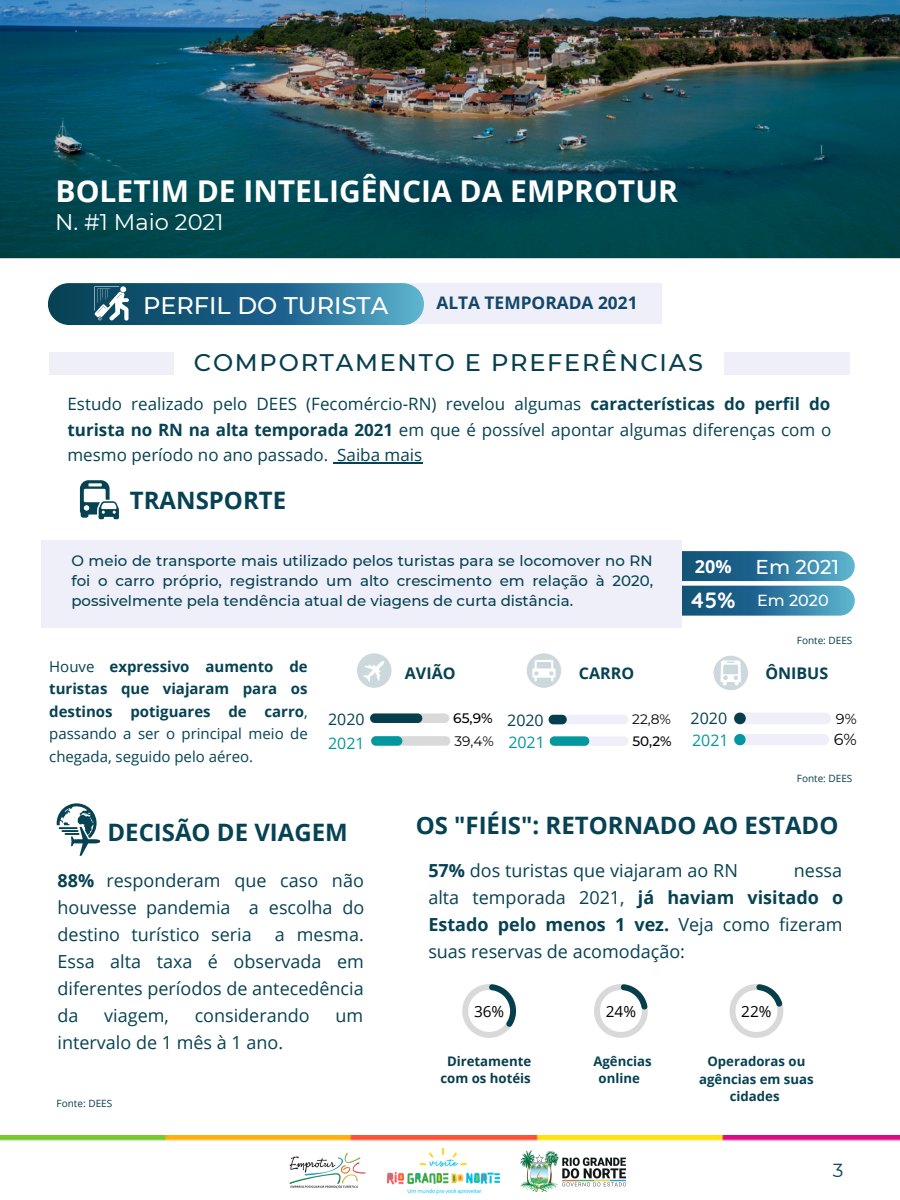
<style>
.page{position:relative;width:900px;height:1200px;background:#fff}
.page>*{position:absolute;margin:0;border:0;box-sizing:border-box;transform-origin:0 0}
.t1{font:700 30px "Open Sans";color:#fff}
.t2{font:700 24px "Open Sans";color:#064253}
.t3{font:500 24px "Montserrat";letter-spacing:.075em;color:#073e4d}
.t4{font:500 24px "Montserrat";color:#fff}
.t5{font:22.6px "Montserrat";color:#fff}
.t6{font:700 22px "Quicksand";color:#fff}
.t7{font:500 20px "Montserrat";color:#fff}
.t8{font:18.8px "Montserrat";color:#064253}
.t9{font:18px/27px "Open Sans";color:#064253;text-align:justify}
.t10{font:700 18px "Open Sans";color:#fff}
.t11{font:700 17.4px "Open Sans";color:#134668}
.t12{font:17px/25.6px "Open Sans";color:#064253;text-align:justify}
.t13{font:700 16px "Open Sans";color:#064253}
.t14{font:16px "Open Sans";color:#064253}
.t15{font:16px "Open Sans";color:#03989e}
.t16{font:500 16px "Montserrat";color:#fff}
.t17{font:16px "Montserrat";color:#000}
.t18{font:15.4px "Open Sans";color:#000}
.t19{font:500 15px/20px "Montserrat";color:#064253;text-align:justify}
.t20{font:700 15px/22.4px "Open Sans";color:#064253;text-align:justify}
.t21{font:14.6px "Montserrat";color:#000}
.t22{font:13.8px "Montserrat";color:#000}
.t23{font:500 13.8px "Montserrat";color:#000}
.t24{font:500 13.6px "Montserrat";color:#000}
.t25{font:700 13.2px/17.6px "Open Sans";color:#064253;text-align:center}
.t26{font:700 13.2px/17.6px "Open Sans";color:#073e4d;text-align:center}
.t27{font:10px "Open Sans";color:#073e4d}
.s1{font-weight:700}
.s2{font-weight:400}
</style>
<div class="page">
<img style="left:0;top:0;width:900px;height:259px">
<img style="left:387px;top:1149px;width:113px;height:45px">
<img style="left:289px;top:1152px;width:77px;height:37px">
<img style="left:0;top:1135px;width:900px;height:6px">
<img style="left:521px;top:1151px;width:105px;height:40px">
<div style="left:387px;top:283px;width:275px;height:41px;background:#eeeff8"></div>
<div style="left:725px;top:352px;width:125px;height:23px;background:#eeeff8"></div>
<div style="left:49px;top:352px;width:125px;height:23px;background:#eeeff8"></div>
<svg style="left:48px;top:283px;width:376px;height:42px;background:#2e6f8f"></svg>
<svg style="left:80px;top:480px;width:39px;height:39px"></svg>
<svg style="left:370px;top:713px;width:79px;height:10px"></svg>
<svg style="left:371px;top:736px;width:79px;height:10px"></svg>
<svg style="left:549px;top:715px;width:79px;height:9px"></svg>
<svg style="left:550px;top:736px;width:78px;height:10px"></svg>
<svg style="left:734px;top:734px;width:95px;height:11px"></svg>
<svg style="left:734px;top:713px;width:97px;height:11px"></svg>
<svg style="left:357px;top:653px;width:35px;height:35px"></svg>
<svg style="left:714px;top:656px;width:34px;height:34px"></svg>
<svg style="left:527px;top:653px;width:34px;height:35px"></svg>
<svg style="left:682px;top:551px;width:173px;height:65px;background:#4183a5"></svg>
<div style="left:41px;top:540px;width:641px;height:87px;background:#eeeff8"></div>
<svg style="left:462px;top:984px;width:54px;height:54px"></svg>
<svg style="left:57px;top:803px;width:43px;height:53px"></svg>
<hr style="left:337px;top:463px;width:85px;height:1px;background:#064253">
<svg style="left:594px;top:984px;width:54px;height:54px"></svg>
<svg style="left:730px;top:984px;width:53px;height:54px"></svg>
<p class="t1" style="left:56px;top:170px;width:624px">BOLETIM DE INTELIGÊNCIA DA EMPROTUR</p>
<p class="t5" style="left:55px;top:208px;width:170px">N. #1 Maio 2021</p>
<p class="t4" style="left:143px;top:291px;width:247px">PERFIL DO TURISTA</p>
<p class="t11" style="left:436px;top:291px;width:203px">ALTA TEMPORADA 2021</p>
<p class="t3" style="left:194px;top:347px;width:511px">COMPORTAMENTO E PREFERÊNCIAS</p>
<p class="t12" style="left:68px;top:391px;width:765px">Estudo realizado pelo DEES (Fecomércio-RN) revelou algumas <span class="s1">características do perfil do turista no RN na alta temporada 2021</span> em que é possível apontar algumas diferenças com o mesmo período no ano passado. Saiba mais</p>
<p class="t2" style="left:130px;top:483px;width:158px">TRANSPORTE</p>
<p class="t19" style="left:71px;top:551px;width:583px">O meio de transporte mais utilizado pelos turistas para se locomover no RN foi o carro próprio, registrando um alto crescimento em relação à 2020, possivelmente pela tendência atual de viagens de curta distância.</p>
<p class="t10" style="left:695px;top:554px;width:38px">20%</p>
<p class="t6" style="left:689px;top:586px;width:48px">45%</p>
<p class="t16" style="left:757px;top:591px;width:73px">Em 2020</p>
<p class="t7" style="left:756px;top:555px;width:85px">Em 2021</p>
<p class="t27" style="left:797px;top:633px;width:57px">Fonte: DEES</p>
<p class="t20" style="left:49px;top:655px;width:260px"><span class="s2">Houve</span> expressivo aumento de turistas que viajaram para os destinos potiguares de carro<span class="s2">, passando a ser o principal meio de chegada, seguido pelo aéreo.</span></p>
<p class="t14" style="left:328px;top:708px;width:38px">2020</p>
<p class="t15" style="left:328px;top:731px;width:38px">2021</p>
<p class="t2" style="left:107px;top:816px;width:242px">DECISÃO DE VIAGEM</p>
<p class="t9" style="left:58px;top:867px;width:308px"><span class="s1">88%</span> responderam que caso não houvesse pandemia a escolha do destino turístico seria</p>
<p class="t9" style="left:58px;top:921px;width:308px;text-indent:217px">a mesma.<br>Essa alta taxa é observada em diferentes períodos de antecedência da</p>
<p class="t9" style="left:104px;top:1002px;width:66px">viagem,</p>
<p class="t9" style="left:195px;top:1002px;width:116px">considerando</p>
<p class="t9" style="left:335px;top:1002px;width:29px">um</p>
<p class="t9" style="left:58px;top:1029px;width:227px">intervalo de 1 mês à 1 ano.</p>
<p class="t27" style="left:57px;top:1096px;width:57px">Fonte: DEES</p>
<p class="t13" style="left:405px;top:662px;width:52px">AVIÃO</p>
<p class="t13" style="left:579px;top:662px;width:57px">CARRO</p>
<p class="t13" style="left:765px;top:662px;width:64px">ÔNIBUS</p>
<p class="t23" style="left:453px;top:710px;width:41px">65,9%</p>
<p class="t22" style="left:454px;top:732px;width:41px">39,4%</p>
<p class="t14" style="left:507px;top:709px;width:38px">2020</p>
<p class="t15" style="left:508px;top:731px;width:38px">2021</p>
<p class="t14" style="left:691px;top:707px;width:38px">2020</p>
<p class="t15" style="left:692px;top:728px;width:38px">2021</p>
<p class="t21" style="left:836px;top:709px;width:22px">9%</p>
<p class="t22" style="left:632px;top:711px;width:40px">22,8%</p>
<p class="t24" style="left:632px;top:733px;width:41px">50,2%</p>
<p class="t17" style="left:834px;top:730px;width:25px">6%</p>
<p class="t27" style="left:797px;top:771px;width:57px">Fonte: DEES</p>
<p class="t2" style="left:416px;top:808px;width:424px">OS "FIÉIS": RETORNADO AO ESTADO</p>
<p class="t9" style="left:428px;top:856px;width:311px"><span class="s1">57%</span> dos turistas que viajaram ao RN</p>
<p class="t9" style="left:428px;top:856px;width:416px;text-indent:366px">nessa alta temporada 2021, <span class="s1">já haviam visitado o Estado pelo menos 1 vez.</span> Veja como fizeram suas reservas de acomodação:</p>
<p class="t18" style="left:474px;top:1001px;width:32px">36%</p>
<p class="t18" style="left:606px;top:1001px;width:32px">24%</p>
<p class="t18" style="left:741px;top:1001px;width:32px">22%</p>
<p class="t26" style="left:440px;top:1052px;width:92px">Diretamente com os hotéis</p>
<p class="t25" style="left:593px;top:1052px;width:60px">Agências online</p>
<p class="t25" style="left:699px;top:1052px;width:116px">Operadoras ou agências em suas cidades</p>
<p class="t8" style="left:833px;top:1159px;width:12px">3</p>
</div>
